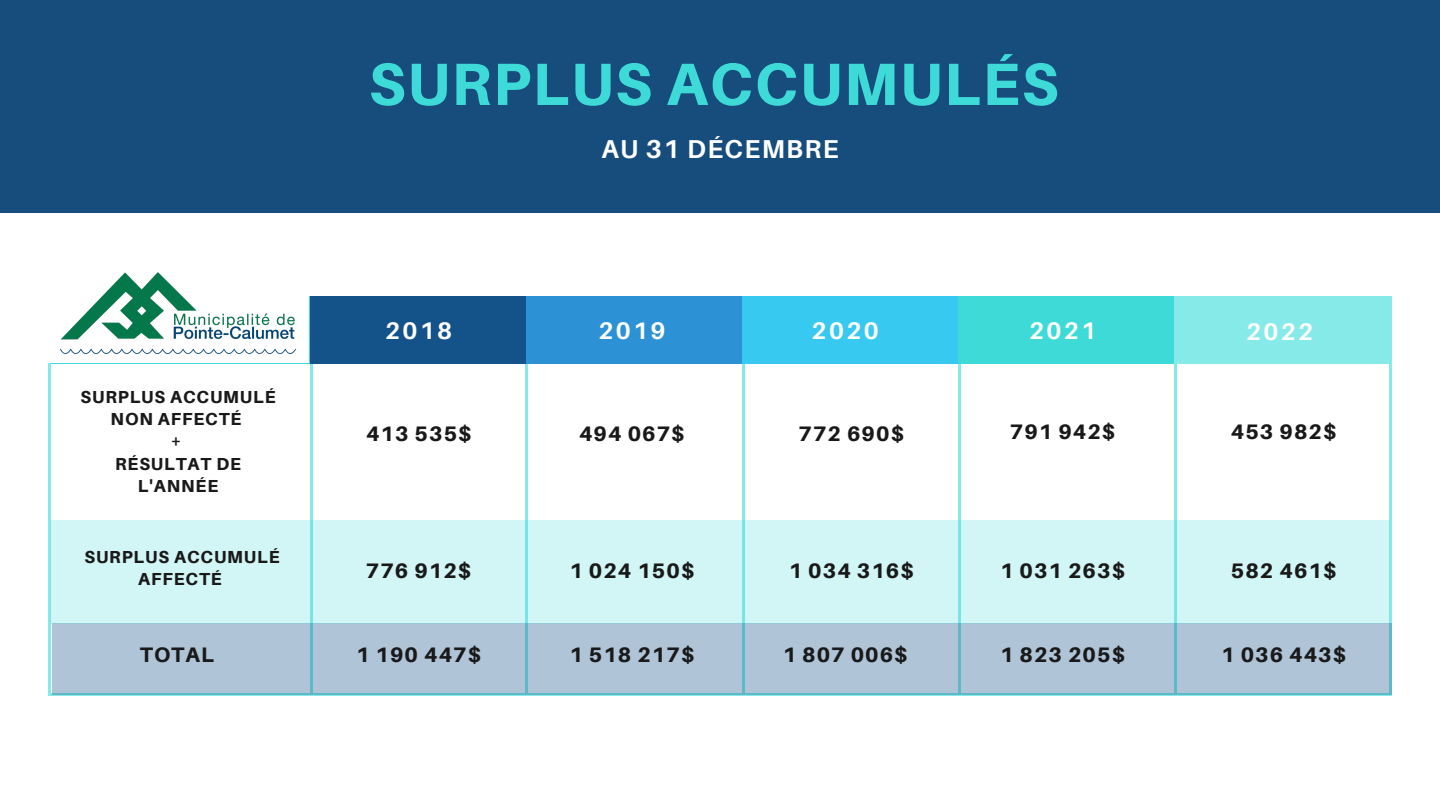
<style>
.page{position:relative;width:1440px;height:810px;background:#fff}
.page>*{position:absolute;margin:0;border:0;box-sizing:border-box;transform-origin:0 0}
.t1{font:800 59.7px "Aileron";letter-spacing:.03em;color:#3edad8}
.t2{font:700 25.9px "Aileron";letter-spacing:.05em;color:#fff}
.t3{font:700 24px "Aileron";letter-spacing:.1em;color:#fff}
.t4{font:800 21px "Aileron";letter-spacing:.05em;color:#191919}
.t5{font:800 17.4px/22.2px "Aileron";letter-spacing:.05em;color:#191919;text-align:center}
</style>
<div class="page">
<hr style="left:525px;top:362px;width:3px;height:331px;background:#86eae9">
<hr style="left:48px;top:362px;width:3px;height:331px;background:#86eae9">
<hr style="left:48px;top:693px;width:1344px;height:3px;background:#86eae9">
<svg style="left:310px;top:364px;width:3px;height:156px"></svg>
<hr style="left:742px;top:362px;width:3px;height:331px;background:#86eae9">
<hr style="left:1174px;top:362px;width:3px;height:331px;background:#86eae9">
<hr style="left:1389px;top:362px;width:3px;height:331px;background:#86eae9">
<hr style="left:958px;top:362px;width:3px;height:331px;background:#86eae9">
<div style="left:310px;top:297px;width:218px;height:67px;background:#13538a"></div>
<div style="left:526px;top:297px;width:218px;height:67px;background:#2c92d5"></div>
<div style="left:742px;top:297px;width:218px;height:67px;background:#37c9ef"></div>
<div style="left:958px;top:297px;width:218px;height:67px;background:#3edad8"></div>
<div style="left:1174px;top:297px;width:218px;height:67px;background:#86eae9"></div>
<div style="left:0;top:0;width:1440px;height:212px;background:#164d7d"></div>
<div style="left:28px;top:272px;width:281px;height:91px;background:#fff"></div>
<img style="left:61px;top:272px;width:235px;height:82px">
<div style="left:52px;top:623px;width:1340px;height:72px;background:#afc4d7"></div>
<div style="left:50px;top:520px;width:1340px;height:103px;background:#d1f6f5"></div>
<p class="t5" style="left:81px;top:385px;width:197px">SURPLUS ACCUMULÉ<br>NON AFFECTÉ</p>
<p class="t5" style="left:170px;top:430px;width:13px">+</p>
<p class="t5" style="left:115px;top:452px;width:127px">RÉSULTAT DE<br>L'ANNÉE</p>
<p class="t5" style="left:85px;top:546px;width:197px">SURPLUS ACCUMULÉ<br>AFFECTÉ</p>
<p class="t4" style="left:140px;top:641px;width:76px">TOTAL</p>
<p class="t1" style="left:369px;top:47px;width:691px">SURPLUS ACCUMULÉS</p>
<p class="t2" style="left:601px;top:133px;width:239px">AU 31 DÉCEMBRE</p>
<p class="t3" style="left:385px;top:315px;width:69px">2018</p>
<p class="t3" style="left:598px;top:315px;width:69px">2019</p>
<p class="t3" style="left:812px;top:315px;width:69px">2020</p>
<p class="t3" style="left:1029px;top:315px;width:69px">2021</p>
<p class="t4" style="left:366px;top:421px;width:107px">413 535$</p>
<p class="t4" style="left:579px;top:421px;width:107px">494 067$</p>
<p class="t4" style="left:799px;top:421px;width:107px">772 690$</p>
<p class="t4" style="left:1010px;top:419px;width:107px">791 942$</p>
<p class="t4" style="left:366px;top:558px;width:107px">776 912$</p>
<p class="t4" style="left:569px;top:558px;width:127px">1 024 150$</p>
<p class="t4" style="left:789px;top:558px;width:127px">1 034 316$</p>
<p class="t4" style="left:1000px;top:558px;width:127px">1 031 263$</p>
<p class="t4" style="left:356px;top:641px;width:127px">1 190 447$</p>
<p class="t4" style="left:569px;top:641px;width:127px">1 518 217$</p>
<p class="t4" style="left:783px;top:641px;width:127px">1 807 006$</p>
<p class="t4" style="left:1000px;top:641px;width:127px">1 823 205$</p>
<p class="t3" style="left:1246px;top:317px;width:69px">2022</p>
<p class="t4" style="left:1231px;top:419px;width:107px">453 982$</p>
<p class="t4" style="left:1231px;top:558px;width:107px">582 461$</p>
<p class="t4" style="left:1221px;top:641px;width:127px">1 036 443$</p>
</div>
